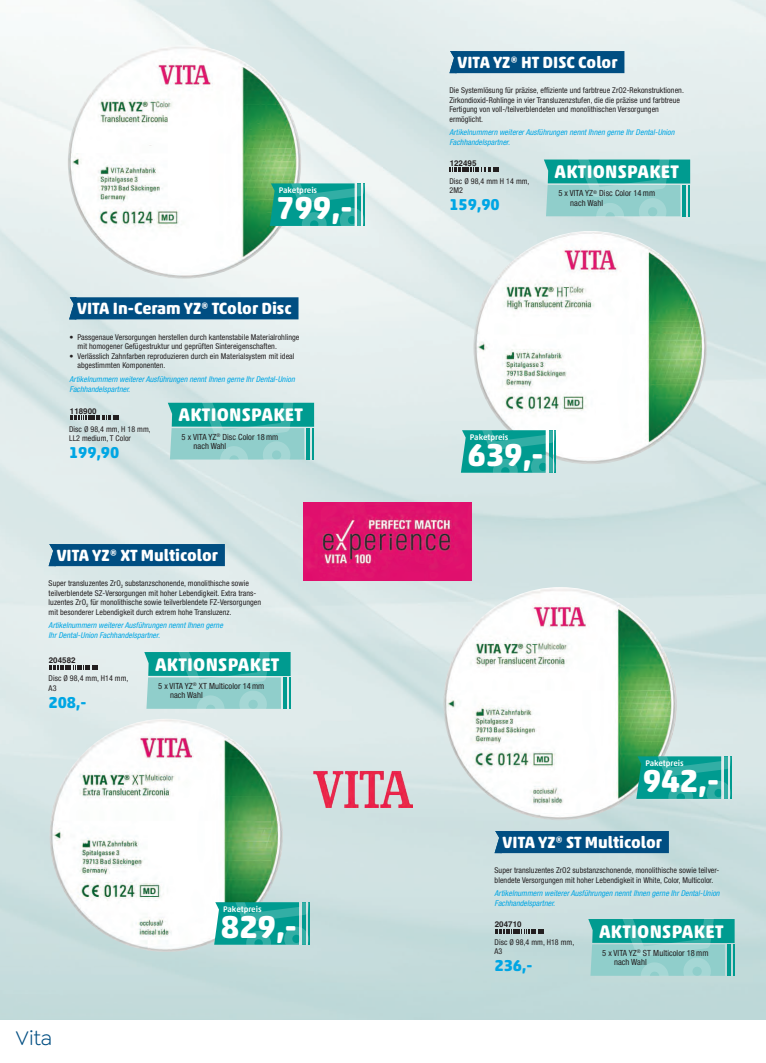
<style>
.page{position:relative;width:766px;height:1063px;background:#fff}
.page>*{position:absolute;margin:0;border:0;box-sizing:border-box;transform-origin:0 0}
.t1{font:700 32.2px "Akko Rounded Pro";letter-spacing:-.01em;color:#fff}
.t2{font:21px "Goldplay";color:#004e82}
.t3{font:700 18.5px "Akko Rounded Pro";letter-spacing:.015em;color:#fff}
.t4{font:700 16.5px "Akko Rounded Pro";color:#fff}
.t5{font:700 16px "Akko Rounded Pro";letter-spacing:-.01em;color:#00a6e4}
.t6{font:condensed 8.5px/9.5px "Helvetica Neue LT Pro";letter-spacing:.005em;color:#231f20}
.t7{font:500 8.3px "Akko Rounded Pro";letter-spacing:-.01em;color:#fff}
.t8{font:condensed 8px/9.5px "Helvetica Neue LT Pro";letter-spacing:.005em;color:#231f20}
.t9{font:italic condensed 8px/9.5px "Helvetica Neue LT Pro";letter-spacing:.005em;color:#00a6e4}
.t10{font:700 8px "Helvetica";color:#231f20}
</style>
<div class="page">
<img style="left:0;top:0;width:765px;height:1019px">
<img style="left:303px;top:502px;width:168px;height:78px">
<div style="left:75px;top:297px;width:223px;height:22px;background:#004e82"></div>
<svg style="left:69px;top:297px;width:6px;height:22px"></svg>
<img style="left:68px;top:45px;width:233px;height:234px;border-radius:117px">
<div style="left:455px;top:51px;width:169px;height:22px;background:#004e82"></div>
<svg style="left:449px;top:51px;width:6px;height:22px"></svg>
<img style="left:473px;top:231px;width:233px;height:233px;border-radius:117px">
<div style="left:500px;top:831px;width:168px;height:22px;background:#004e82"></div>
<svg style="left:494px;top:831px;width:6px;height:22px"></svg>
<img style="left:443px;top:587px;width:233px;height:233px;border-radius:117px">
<div style="left:54px;top:544px;width:171px;height:22px;background:#004e82"></div>
<svg style="left:49px;top:544px;width:5px;height:22px"></svg>
<img style="left:50px;top:719px;width:233px;height:233px;border-radius:117px">
<svg style="left:70px;top:416px;width:49px;height:4px"></svg>
<svg style="left:449px;top:168px;width:49px;height:4px"></svg>
<svg style="left:494px;top:929px;width:49px;height:4px"></svg>
<img style="left:313px;top:770px;width:99px;height:38px">
<svg style="left:214px;top:902px;width:98px;height:43px"></svg>
<svg style="left:270px;top:183px;width:98px;height:43px"></svg>
<svg style="left:460px;top:430px;width:99px;height:43px"></svg>
<svg style="left:168px;top:403px;width:146px;height:57px"></svg>
<svg style="left:543px;top:159px;width:147px;height:57px"></svg>
<svg style="left:49px;top:665px;width:49px;height:4px"></svg>
<svg style="left:636px;top:756px;width:98px;height:43px"></svg>
<svg style="left:144px;top:652px;width:146px;height:57px"></svg>
<svg style="left:588px;top:919px;width:146px;height:57px"></svg>
<p class="t7" style="left:279px;top:185px;width:40px">Paketpreis</p>
<h1 class="t1" style="left:276px;top:188px;width:78px">799,-</h1>
<h3 class="t4" style="left:77px;top:298px;width:216px">VITA In-Ceram YZ® TColor Disc</h3>
<p class="t8" style="left:77px;top:332px;width:223px;text-indent:-8px">• Passgenaue Versorgungen herstellen durch kantenstabile Materialrohlinge mit homogener Gefügestruktur und geprüften Sintereigenschaften.</p>
<p class="t8" style="left:77px;top:351px;width:218px;text-indent:-8px">• Verlässlich Zahnfarben reproduzieren durch ein Materialsystem mit ideal abgestimmten Komponenten.</p>
<p class="t9" style="left:70px;top:374px;width:226px">Artikelnummern weiterer Ausführungen nennt Ihnen gerne Ihr Dental-Union<br>Fachhandelspartner.</p>
<p class="t10" style="left:70px;top:406px;width:28px">118900</p>
<p class="t8" style="left:69px;top:424px;width:83px">Disc Ø 98,4 mm, H 18 mm,<br>LL2 medium, T Color</p>
<h3 class="t5" style="left:69px;top:443px;width:52px">199,90</h3>
<h3 class="t3" style="left:178px;top:404px;width:126px">AKTIONSPAKET</h3>
<p class="t6" style="left:193px;top:432px;width:86px;text-indent:-12px">5 x VITA YZ<sup>®</sup> Disc Color 18mm nach Wahl</p>
<h3 class="t4" style="left:57px;top:545px;width:162px">VITA YZ® XT Multicolor</h3>
<p class="t8" style="left:49px;top:579px;width:214px">Super transluzentes ZrO<sub>2</sub> substanzschonende, monolithische sowie teilverblendete SZ-Versorgungen mit hoher Lebendigkeit. Extra trans&shy;luzentes ZrO<sub>2</sub> für monolithische sowie teilverblendete FZ-Versorgungen mit besonderer Lebendigkeit durch extrem hohe Transluzenz.</p>
<p class="t9" style="left:49px;top:621px;width:176px">Artikelnummern weiterer Ausführungen nennt Ihnen gerne<br>Ihr Dental-Union Fachhandelspartner.</p>
<p class="t10" style="left:49px;top:655px;width:28px">204582</p>
<p class="t8" style="left:49px;top:673px;width:81px">Disc Ø 98,4 mm, H14 mm,<br>A3</p>
<h3 class="t5" style="left:49px;top:692px;width:39px">208,-</h3>
<h3 class="t3" style="left:155px;top:653px;width:126px">AKTIONSPAKET</h3>
<p class="t6" style="left:170px;top:681px;width:96px;text-indent:-12px">5 x VITA YZ<sup>®</sup> XT Multicolor 14mm nach Wahl</p>
<h2 class="t2" style="left:16px;top:1026px;width:38px">Vita</h2>
<p class="t7" style="left:223px;top:904px;width:40px">Paketpreis</p>
<h1 class="t1" style="left:221px;top:907px;width:78px">829,-</h1>
<h3 class="t4" style="left:457px;top:52px;width:161px">VITA YZ® HT DISC Color</h3>
<p class="t8" style="left:449px;top:86px;width:236px">Die Systemlösung für präzise, effiziente und farbtreue ZrO2-Rekonstruktionen.<br>Zirkondioxid-Rohlinge in vier Transluzenzstufen, die die präzise und farbtreue Fertigung von voll-/teilverblendeten und monolithischen Versorgungen ermöglicht.</p>
<p class="t9" style="left:449px;top:128px;width:226px">Artikelnummern weiterer Ausführungen nennt Ihnen gerne Ihr Dental-Union<br>Fachhandelspartner.</p>
<p class="t10" style="left:449px;top:158px;width:28px">122495</p>
<p class="t8" style="left:449px;top:176px;width:82px">Disc Ø 98,4 mm H 14 mm,<br>2M2</p>
<h3 class="t5" style="left:449px;top:195px;width:52px">159,90</h3>
<h3 class="t3" style="left:554px;top:160px;width:126px">AKTIONSPAKET</h3>
<p class="t6" style="left:570px;top:189px;width:86px;text-indent:-12px">5 x VITA YZ<sup>®</sup> Disc Color 14mm nach Wahl</p>
<p class="t7" style="left:470px;top:432px;width:40px">Paketpreis</p>
<h1 class="t1" style="left:467px;top:435px;width:78px">639,-</h1>
<p class="t7" style="left:645px;top:758px;width:40px">Paketpreis</p>
<h1 class="t1" style="left:642px;top:761px;width:78px">942,-</h1>
<h3 class="t4" style="left:502px;top:832px;width:161px">VITA YZ® ST Multicolor</h3>
<p class="t8" style="left:494px;top:865px;width:226px">Super transluzentes ZrO2 substanzschonende, monolithische sowie teilver&shy;blendete Versorgungen mit hoher Lebendigkeit in White, Color, Multicolor.</p>
<p class="t9" style="left:494px;top:889px;width:226px">Artikelnummern weiterer Ausführungen nennt Ihnen gerne Ihr Dental-Union<br>Fachhandelspartner.</p>
<p class="t10" style="left:494px;top:919px;width:28px">204710</p>
<p class="t8" style="left:494px;top:937px;width:81px">Disc Ø 98,4 mm, H18 mm,<br>A3</p>
<h3 class="t5" style="left:494px;top:956px;width:39px">236,-</h3>
<h3 class="t3" style="left:599px;top:920px;width:126px">AKTIONSPAKET</h3>
<p class="t6" style="left:614px;top:948px;width:96px;text-indent:-12px">5 x VITA YZ<sup>®</sup> ST Multicolor 18mm nach Wahl</p>
</div>
